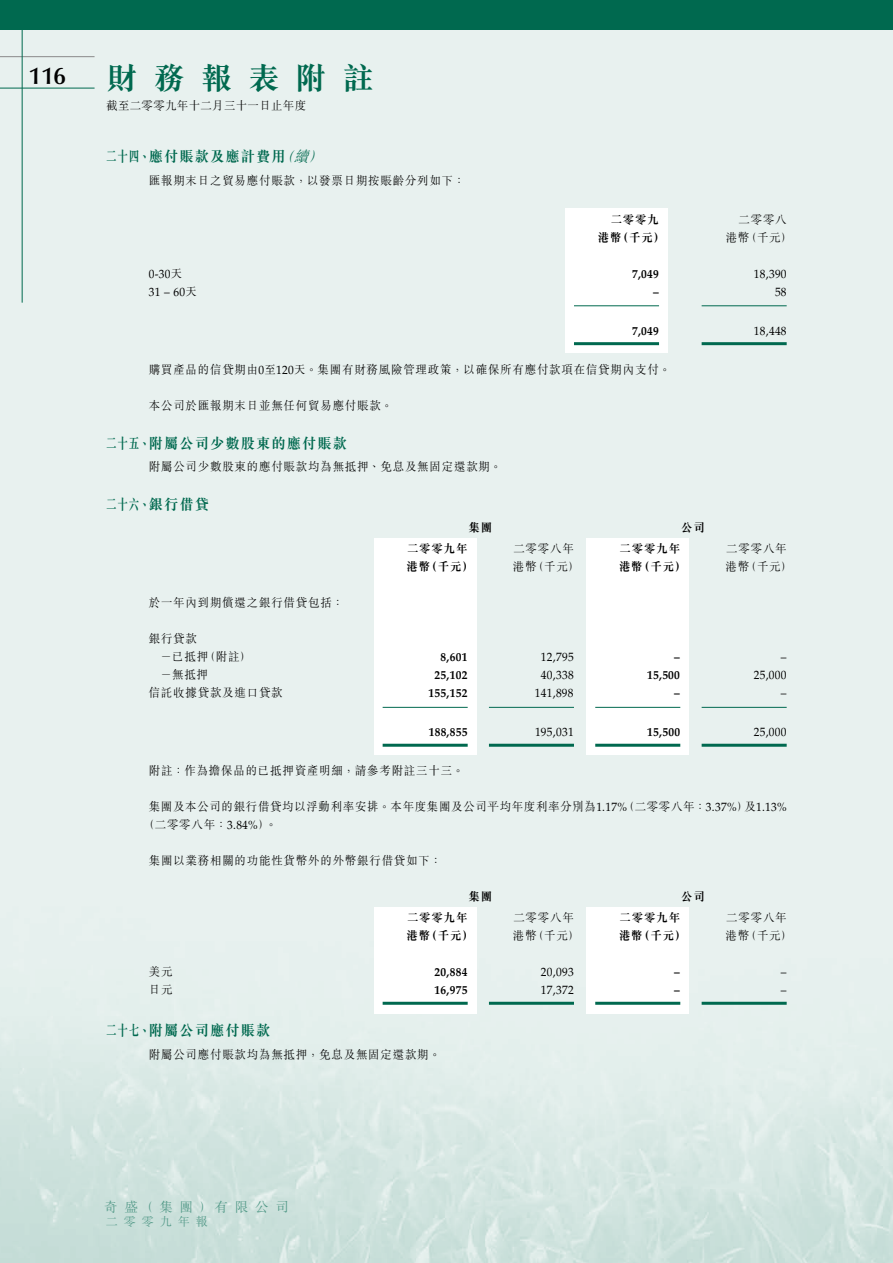
<style>
.page{position:relative;width:893px;height:1263px;background:#fff}
.page>*{position:absolute;margin:0;border:0;box-sizing:border-box;transform-origin:0 0}
.t1{font:700 31.5px "M Sung HK";letter-spacing:.5em;color:#00694f}
.t2{font:600 24px "Optima LT Std";color:#000}
.t3{font:700 15px "M Sung HK";letter-spacing:.075em;color:#00694f;scale:.7 1}
.t4{font:300 13.5px "M Sung HK";letter-spacing:.5em;color:#4d9684}
.t5{font:300 12px/18px "M Sung HK";letter-spacing:.075em;color:#000;scale:.95 1}
.t6{font:12px "Palatino LT Std";letter-spacing:.025em;color:#000;scale:.95 1}
.t7{font:700 12px "Palatino LT Std";letter-spacing:.025em;color:#000;scale:.95 1}
.t8{font:700 12px "M Sung HK";letter-spacing:.075em;color:#000;scale:.95 1}
.t9{font:300 12px "M Sung HK";letter-spacing:.035em;color:#000;scale:.95 1}
.t10{font:300 12px "M Sung HK";letter-spacing:.5em;color:#4d9684}
.s1{font-weight:300;font-style:italic}
.s2{font-family:"M Sung HK";font-weight:300}
.s3{font-family:"Palatino LT Std";font-weight:400}
</style>
<div class="page">
<img style="left:0;top:29px;width:893px;height:1234px">
<hr style="left:0;top:56px;width:95px;height:1px;background:#898989">
<hr style="left:0;top:88px;width:95px;height:1px;background:#00694f">
<hr style="left:22px;top:0;width:1px;height:303px;background:#00694f">
<div style="left:0;top:0;width:893px;height:29px;background:#00694f"></div>
<div style="left:566px;top:209px;width:102px;height:144px;background:#fff"></div>
<hr style="left:574px;top:305px;width:85px;height:1px;background:#00694f">
<hr style="left:702px;top:305px;width:85px;height:1px;background:#00694f">
<hr style="left:574px;top:342px;width:85px;height:3px;background:#00694f">
<hr style="left:702px;top:342px;width:85px;height:3px;background:#00694f">
<div style="left:374px;top:538px;width:102px;height:217px;background:#fff"></div>
<div style="left:587px;top:538px;width:102px;height:217px;background:#fff"></div>
<hr style="left:383px;top:707px;width:85px;height:1px;background:#00694f">
<hr style="left:489px;top:707px;width:85px;height:1px;background:#00694f">
<hr style="left:595px;top:707px;width:85px;height:1px;background:#00694f">
<hr style="left:702px;top:707px;width:85px;height:1px;background:#00694f">
<hr style="left:383px;top:744px;width:85px;height:3px;background:#00694f">
<hr style="left:489px;top:744px;width:85px;height:3px;background:#00694f">
<hr style="left:595px;top:744px;width:85px;height:3px;background:#00694f">
<hr style="left:702px;top:744px;width:85px;height:3px;background:#00694f">
<div style="left:374px;top:907px;width:102px;height:106px;background:#fff"></div>
<div style="left:587px;top:907px;width:102px;height:106px;background:#fff"></div>
<hr style="left:383px;top:1002px;width:85px;height:3px;background:#00694f">
<hr style="left:489px;top:1002px;width:85px;height:3px;background:#00694f">
<hr style="left:595px;top:1002px;width:85px;height:3px;background:#00694f">
<hr style="left:702px;top:1002px;width:85px;height:3px;background:#00694f">
<h2 class="t2" style="left:29px;top:62px;width:39px">116</h2>
<h1 class="t1" style="left:106px;top:56px;width:269px">財務報表附註</h1>
<p class="t9" style="left:106px;top:97px;width:212px">截至二零零九年十二月三十一日止年度</p>
<p class="t3" style="left:106px;top:146px;width:318px">二十四、應付賬款及應計費用<span class="s1">（續）</span></p>
<p class="t5" style="left:149px;top:171px;width:334px">匯報期末日之貿易應付賬款，以發票日期按賬齡分列如下：</p>
<p class="t8" style="left:611px;top:211px;width:52px">二零零九</p>
<p class="t5" style="left:738px;top:210px;width:52px">二零零八</p>
<p class="t8" style="left:598px;top:229px;width:72px">港幣（千元）</p>
<p class="t5" style="left:726px;top:228px;width:72px">港幣（千元）</p>
<p class="t6" style="left:149px;top:267px;width:37px">0-30<span class="s2">天</span></p>
<p class="t7" style="left:632px;top:267px;width:30px">7,049</p>
<p class="t6" style="left:754px;top:267px;width:36px">18,390</p>
<p class="t6" style="left:149px;top:285px;width:52px">31 – 60<span class="s2">天</span></p>
<p class="t7" style="left:653px;top:285px;width:7px">–</p>
<p class="t6" style="left:775px;top:285px;width:14px">58</p>
<p class="t7" style="left:632px;top:324px;width:30px">7,049</p>
<p class="t6" style="left:754px;top:324px;width:36px">18,448</p>
<p class="t5" style="left:149px;top:360px;width:551px">購買產品的信貸期由<span class="s3">0</span>至<span class="s3">120</span>天。集團有財務風險管理政策，以確保所有應付款項在信貸期內支付。</p>
<p class="t5" style="left:149px;top:396px;width:258px">本公司於匯報期末日並無任何貿易應付賬款。</p>
<p class="t3" style="left:106px;top:432px;width:345px">二十五、附屬公司少數股東的應付賬款</p>
<p class="t5" style="left:149px;top:457px;width:373px">附屬公司少數股東的應付賬款均為無抵押、免息及無固定還款期。</p>
<p class="t3" style="left:106px;top:494px;width:148px">二十六、銀行借貸</p>
<p class="t8" style="left:468px;top:520px;width:26px">集團</p>
<p class="t8" style="left:681px;top:520px;width:26px">公司</p>
<p class="t8" style="left:407px;top:541px;width:65px">二零零九年</p>
<p class="t5" style="left:513px;top:539px;width:65px">二零零八年</p>
<p class="t8" style="left:620px;top:541px;width:65px">二零零九年</p>
<p class="t5" style="left:726px;top:539px;width:65px">二零零八年</p>
<p class="t8" style="left:406px;top:559px;width:72px">港幣（千元）</p>
<p class="t5" style="left:513px;top:557px;width:72px">港幣（千元）</p>
<p class="t8" style="left:619px;top:559px;width:72px">港幣（千元）</p>
<p class="t5" style="left:726px;top:557px;width:72px">港幣（千元）</p>
<p class="t5" style="left:149px;top:593px;width:206px">於一年內到期償還之銀行借貸包括：</p>
<p class="t5" style="left:160px;top:629px;width:97px;text-indent:-12px">銀行貸款<br>－已抵押（附註）</p>
<p class="t7" style="left:441px;top:650px;width:30px">8,601</p>
<p class="t6" style="left:541px;top:650px;width:36px">12,795</p>
<p class="t7" style="left:674px;top:650px;width:7px">–</p>
<p class="t6" style="left:781px;top:650px;width:7px">–</p>
<p class="t5" style="left:160px;top:665px;width:52px">－無抵押</p>
<p class="t7" style="left:435px;top:668px;width:36px">25,102</p>
<p class="t6" style="left:541px;top:668px;width:36px">40,338</p>
<p class="t7" style="left:647px;top:668px;width:36px">15,500</p>
<p class="t6" style="left:754px;top:668px;width:36px">25,000</p>
<p class="t5" style="left:149px;top:683px;width:143px">信託收據貸款及進口貸款</p>
<p class="t7" style="left:429px;top:686px;width:42px">155,152</p>
<p class="t6" style="left:535px;top:686px;width:42px">141,898</p>
<p class="t7" style="left:674px;top:686px;width:7px">–</p>
<p class="t6" style="left:781px;top:686px;width:7px">–</p>
<p class="t7" style="left:429px;top:725px;width:42px">188,855</p>
<p class="t6" style="left:535px;top:725px;width:42px">195,031</p>
<p class="t7" style="left:647px;top:725px;width:36px">15,500</p>
<p class="t6" style="left:754px;top:725px;width:36px">25,000</p>
<p class="t5" style="left:149px;top:761px;width:333px">附註：作為擔保品的已抵押資產明細，請參考附註三十三。</p>
<p class="t5" style="left:143px;top:797px;width:679px;text-indent:6px">集團及本公司的銀行借貸均以浮動利率安排。本年度集團及公司平均年度利率分別為<span class="s3">1.17%</span>（二零零八年：<span class="s3">3.37%</span>）及<span class="s3">1.13%</span>（二零零八年：<span class="s3">3.84%</span>）。</p>
<p class="t5" style="left:149px;top:851px;width:310px">集團以業務相關的功能性貨幣外的外幣銀行借貸如下：</p>
<p class="t8" style="left:468px;top:889px;width:26px">集團</p>
<p class="t8" style="left:681px;top:889px;width:26px">公司</p>
<p class="t8" style="left:407px;top:910px;width:65px">二零零九年</p>
<p class="t5" style="left:513px;top:908px;width:65px">二零零八年</p>
<p class="t8" style="left:620px;top:910px;width:65px">二零零九年</p>
<p class="t5" style="left:726px;top:908px;width:65px">二零零八年</p>
<p class="t8" style="left:406px;top:928px;width:72px">港幣（千元）</p>
<p class="t5" style="left:513px;top:926px;width:72px">港幣（千元）</p>
<p class="t8" style="left:619px;top:928px;width:72px">港幣（千元）</p>
<p class="t5" style="left:726px;top:926px;width:72px">港幣（千元）</p>
<p class="t5" style="left:149px;top:962px;width:26px">美元</p>
<p class="t7" style="left:435px;top:965px;width:36px">20,884</p>
<p class="t6" style="left:541px;top:965px;width:36px">20,093</p>
<p class="t7" style="left:674px;top:965px;width:7px">–</p>
<p class="t6" style="left:781px;top:965px;width:7px">–</p>
<p class="t5" style="left:149px;top:980px;width:26px">日元</p>
<p class="t7" style="left:435px;top:983px;width:36px">16,975</p>
<p class="t6" style="left:541px;top:983px;width:36px">17,372</p>
<p class="t7" style="left:674px;top:983px;width:7px">–</p>
<p class="t6" style="left:781px;top:983px;width:7px">–</p>
<p class="t3" style="left:106px;top:1020px;width:236px">二十七、附屬公司應付賬款</p>
<p class="t5" style="left:149px;top:1045px;width:308px">附屬公司應付賬款均為無抵押，免息及無固定還款期。</p>
<p class="t4" style="left:104px;top:1197px;width:186px">奇盛（集團）有限公司</p>
<p class="t10" style="left:106px;top:1213px;width:103px">二零零九年報</p>
</div>
